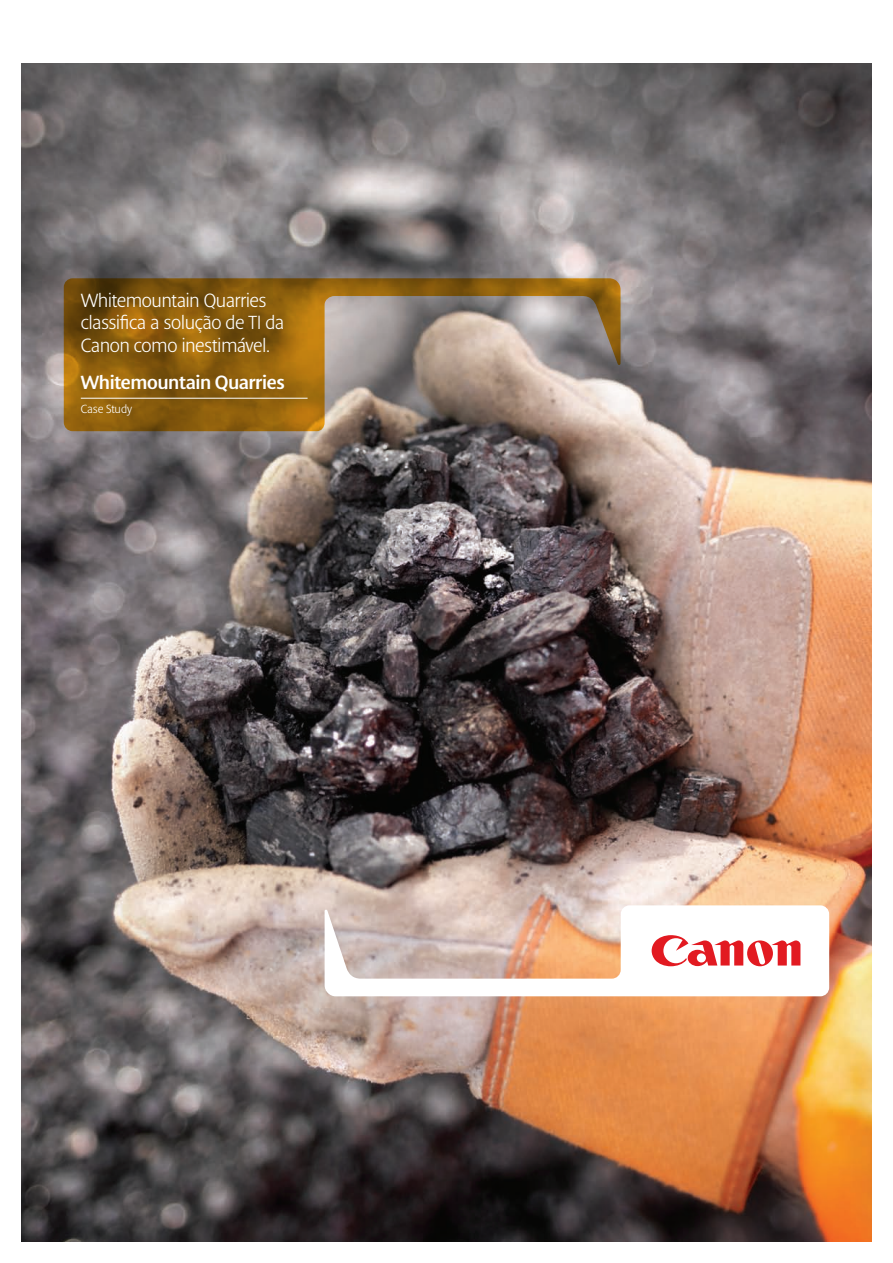
<style>
.page{position:relative;width:893px;height:1263px;background:#fff}
.page>*{position:absolute;margin:0;border:0;box-sizing:border-box;transform-origin:0 0}
.t1{font:300 19.5px/22.5px "Denda New";letter-spacing:-.025em;color:#fff}
.t2{font:600 19.5px "Denda New";letter-spacing:-.02em;color:#fff}
.t3{font:300 12px "Denda New";letter-spacing:-.005em;color:#fff}
</style>
<div class="page">
<img style="left:21px;top:64px;width:851px;height:1178px">
<svg style="left:325px;top:905px;width:504px;height:91px"></svg>
<svg style="left:652px;top:935px;width:148px;height:31px"></svg>
<svg style="left:64px;top:278px;width:556px;height:153px"></svg>
<hr style="left:81px;top:398px;width:227px;height:1px;background:#fff">
<p class="t1" style="left:81px;top:289px;width:205px">Whitemountain Quarries classifica a solução de ti da<br>Canon como inestimável.</p>
<p class="t2" style="left:81px;top:372px;width:206px">Whitemountain Quarries</p>
<p class="t3" style="left:81px;top:402px;width:53px">Case Study</p>
</div>
